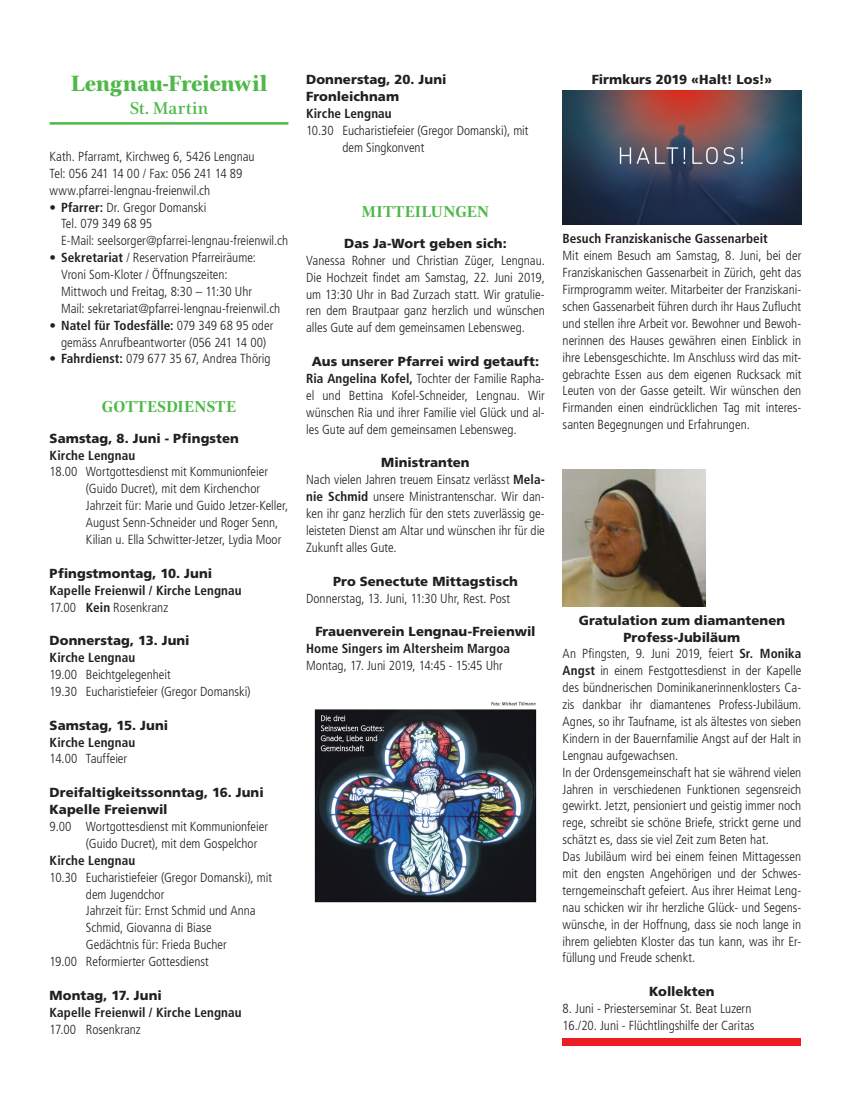
<style>
.page{position:relative;width:851px;height:1099px;background:#fff}
.page>*{position:absolute;margin:0;border:0;box-sizing:border-box;transform-origin:0 0}
.K3_Pfarrei_Kopf{font:800 22.5px "Civita";letter-spacing:-.01em;color:#4eb848}
.K3_Pfarrei_Kopf-2{font:500 17.5px "Civita";letter-spacing:.015em;color:#4eb848}
.K6_Kalender_Titel{font:700 16.12px "Civita";letter-spacing:.01em;color:#4eb848}
.M3_Mitteilungen_Inha{font:300 condensed 13.12px/16.9px "Frutiger LT Std";color:#231f20;text-align:justify}
.K8_Gottesdienst_Term{font:300 condensed 13.12px/16.9px "Frutiger LT Std";color:#231f20}
.K5_Pfarrei_Adresskop{font:300 condensed 13.12px/16.9px "Frutiger LT Std";color:#231f20}
.M2_Mitteilungen_Unte{font:900 13.12px/16.9px "Frutiger LT Std";letter-spacing:.005em;color:#231f20;text-align:center}
.K7_Gottesdienst_Datu{font:900 13.12px "Frutiger LT Std";letter-spacing:.005em;color:#231f20}
.K8_Gottesdienst_Term-2{font:700 condensed 13.12px "Frutiger LT Std";letter-spacing:.005em;color:#231f20}
.K4_Pfarrei_Adresskop{font:300 condensed 13.12px/16.9px "Frutiger LT Std";color:#231f20}
.left{font:300 condensed 13.12px "Frutiger LT Std";color:#231f20}
.M3_Mitteilungen_Inha-2{font:700 condensed 13.12px "Frutiger LT Std";letter-spacing:.005em;color:#231f20}
.s1{font-weight:700}
</style>
<div class="page">
<hr style="left:50px;top:122px;width:238px;height:3px;background:#4eb848">
<img style="left:562px;top:90px;width:239px;height:135px">
<img style="left:562px;top:469px;width:143px;height:137px">
<img style="left:314px;top:701px;width:223px;height:202px">
<div style="left:562px;top:1038px;width:239px;height:7px;background:#ee1d23"></div>
<p class="K3_Pfarrei_Kopf" style="left:71px;top:68px;width:198px">Lengnau-Freienwil</p>
<p class="K3_Pfarrei_Kopf-2" style="left:130px;top:96px;width:80px">St. Martin</p>
<p class="K4_Pfarrei_Adresskop" style="left:50px;top:148px;width:206px">Kath. Pfarramt, Kirchweg 6, 5426 Lengnau<br>Tel: 056 241 14 00 / Fax: 056 241 14 89 www.pfarrei-lengnau-freienwil.ch</p>
<p class="K5_Pfarrei_Adresskop" style="left:61px;top:199px;width:228px;text-indent:-11px">• <span class="s1">Pfarrer:</span> Dr. Gregor Domanski<br>Tel. 079 349 68 95<br>E-Mail: seelsorger@pfarrei-lengnau-freienwil.ch</p>
<p class="K5_Pfarrei_Adresskop" style="left:61px;top:249px;width:221px;text-indent:-11px">• <span class="s1">Sekretariat</span> / Reservation Pfarreiräume:<br>Vroni Som-Kloter / Öffnungszeiten:<br>Mittwoch und Freitag, 8:30 – 11:30 Uhr<br>Mail: sekretariat@pfarrei-lengnau-freienwil.ch</p>
<p class="K5_Pfarrei_Adresskop" style="left:50px;top:317px;width:225px;text-align:center">• <span class="s1">Natel für Todesfälle:</span> 079 349 68 95 oder gemäss Anrufbeantworter (056 241 14 00)</p>
<p class="K5_Pfarrei_Adresskop" style="left:50px;top:350px;width:222px">• <span class="s1">Fahrdienst:</span> 079 677 35 67, Andrea Thörig</p>
<p class="K6_Kalender_Titel" style="left:102px;top:395px;width:136px">GOTTESDIENSTE</p>
<p class="K7_Gottesdienst_Datu" style="left:50px;top:430px;width:191px">Samstag, 8. Juni - Pfingsten</p>
<p class="K8_Gottesdienst_Term-2" style="left:50px;top:447px;width:87px">Kirche Lengnau</p>
<p class="K8_Gottesdienst_Term" style="left:86px;top:463px;width:204px;text-indent:-36px">18.00 Wortgottesdienst mit Kommunionfeier (Guido Ducret), mit dem Kirchenchor Jahrzeit für: Marie und Guido Jetzer-Keller, August Senn-Schneider und Roger Senn, Kilian u. Ella Schwitter-Jetzer, Lydia Moor</p>
<p class="K7_Gottesdienst_Datu" style="left:50px;top:565px;width:164px">Pfingstmontag, 10. Juni</p>
<p class="K8_Gottesdienst_Term-2" style="left:50px;top:582px;width:193px">Kapelle Freienwil / Kirche Lengnau</p>
<p class="K8_Gottesdienst_Term" style="left:50px;top:598px;width:120px">17.00 <span class="s1">Kein</span> Rosenkranz</p>
<p class="K7_Gottesdienst_Datu" style="left:50px;top:632px;width:141px">Donnerstag, 13. Juni</p>
<p class="K8_Gottesdienst_Term-2" style="left:50px;top:649px;width:87px">Kirche Lengnau</p>
<p class="K8_Gottesdienst_Term" style="left:50px;top:666px;width:123px">19.00 Beichtgelegenheit</p>
<p class="K8_Gottesdienst_Term" style="left:50px;top:683px;width:202px">19.30 Eucharistiefeier (Gregor Domanski)</p>
<p class="K7_Gottesdienst_Datu" style="left:50px;top:717px;width:120px">Samstag, 15. Juni</p>
<p class="K8_Gottesdienst_Term-2" style="left:50px;top:734px;width:87px">Kirche Lengnau</p>
<p class="K8_Gottesdienst_Term" style="left:50px;top:750px;width:79px">14.00 Tauffeier</p>
<p class="K7_Gottesdienst_Datu" style="left:50px;top:784px;width:215px">Dreifaltigkeitssonntag, 16. Juni</p>
<p class="K7_Gottesdienst_Datu" style="left:50px;top:801px;width:119px">Kapelle Freienwil</p>
<p class="K8_Gottesdienst_Term" style="left:86px;top:818px;width:184px;text-indent:-36px">9.00 Wortgottesdienst mit Kommunionfeier (Guido Ducret), mit dem Gospelchor</p>
<p class="K8_Gottesdienst_Term-2" style="left:50px;top:852px;width:87px">Kirche Lengnau</p>
<p class="K8_Gottesdienst_Term" style="left:86px;top:868px;width:188px;text-indent:-36px">10.30 Eucharistiefeier (Gregor Domanski), mit dem Jugendchor<br>Jahrzeit für: Ernst Schmid und Anna<br>Schmid, Giovanna di Biase<br>Gedächtnis für: Frieda Bucher</p>
<p class="K8_Gottesdienst_Term" style="left:50px;top:953px;width:160px">19.00 Reformierter Gottesdienst</p>
<p class="K7_Gottesdienst_Datu" style="left:50px;top:987px;width:114px">Montag, 17. Juni</p>
<p class="K8_Gottesdienst_Term-2" style="left:50px;top:1004px;width:193px">Kapelle Freienwil / Kirche Lengnau</p>
<p class="K8_Gottesdienst_Term" style="left:50px;top:1020px;width:93px">17.00 Rosenkranz</p>
<p class="K7_Gottesdienst_Datu" style="left:306px;top:72px;width:142px">Donnerstag, 20. Juni</p>
<p class="K7_Gottesdienst_Datu" style="left:306px;top:89px;width:94px">Fronleichnam</p>
<p class="K8_Gottesdienst_Term-2" style="left:306px;top:106px;width:87px">Kirche Lengnau</p>
<p class="K8_Gottesdienst_Term" style="left:342px;top:122px;width:188px;text-indent:-36px">10.30 Eucharistiefeier (Gregor Domanski), mit dem Singkonvent</p>
<p class="M2_Mitteilungen_Unte" style="left:591px;top:71px;width:182px">Firmkurs 2019 «Halt! Los!»</p>
<p class="K6_Kalender_Titel" style="left:361px;top:201px;width:129px">MITTEILUNGEN</p>
<p class="M2_Mitteilungen_Unte" style="left:344px;top:235px;width:164px">Das Ja-Wort geben sich:</p>
<p class="M3_Mitteilungen_Inha" style="left:306px;top:252px;width:240px">Vanessa Rohner und Christian Züger, Lengnau.<br>Die Hochzeit findet am Samstag, 22. Juni 2019, um 13:30 Uhr in Bad Zurzach statt. Wir gratulie&shy;ren dem Brautpaar ganz herzlich und wünschen alles Gute auf dem gemeinsamen Lebensweg.</p>
<p class="M2_Mitteilungen_Unte" style="left:312px;top:353px;width:229px">Aus unserer Pfarrei wird getauft:</p>
<p class="M3_Mitteilungen_Inha" style="left:306px;top:370px;width:240px"><span class="s1">Ria Angelina Kofel,</span> Tochter der Familie Rapha&shy;el und Bettina Kofel-Schneider, Lengnau. Wir wünschen Ria und ihrer Familie viel Glück und al&shy;les Gute auf dem gemeinsamen Lebensweg.</p>
<p class="M2_Mitteilungen_Unte" style="left:381px;top:454px;width:90px">Ministranten</p>
<p class="M3_Mitteilungen_Inha" style="left:306px;top:471px;width:240px">Nach vielen Jahren treuem Einsatz verlässt <span class="s1">Mela&shy;nie Schmid</span> unsere Ministrantenschar. Wir dan&shy;ken ihr ganz herzlich für den stets zuverlässig ge&shy;leisteten Dienst am Altar und wünschen ihr für die Zukunft alles Gute.</p>
<p class="M2_Mitteilungen_Unte" style="left:333px;top:572px;width:186px">Pro Senectute Mittagstisch</p>
<p class="M3_Mitteilungen_Inha" style="left:306px;top:589px;width:206px">Donnerstag, 13. Juni, 11:30 Uhr, Rest. Post</p>
<p class="M2_Mitteilungen_Unte" style="left:315px;top:623px;width:222px">Frauenverein Lengnau-Freienwil</p>
<p class="M3_Mitteilungen_Inha-2" style="left:306px;top:640px;width:205px">Home Singers im Altersheim Margoa</p>
<p class="M3_Mitteilungen_Inha" style="left:306px;top:657px;width:198px">Montag, 17. Juni 2019, 14:45 - 15:45 Uhr</p>
<p class="M3_Mitteilungen_Inha-2" style="left:562px;top:231px;width:207px">Besuch Franziskanische Gassenarbeit</p>
<p class="M3_Mitteilungen_Inha" style="left:562px;top:247px;width:240px">Mit einem Besuch am Samstag, 8. Juni, bei der Franziskanischen Gassenarbeit in Zürich, geht das Firmprogramm weiter. Mitarbeiter der Franziskani&shy;schen Gassenarbeit führen durch ihr Haus Zuflucht und stellen ihre Arbeit vor. Bewohner und Bewoh&shy;nerinnen des Hauses gewähren einen Einblick in ihre Lebensgeschichte. Im Anschluss wird das mit&shy;gebrachte Essen aus dem eigenen Rucksack mit Leuten von der Gasse geteilt. Wir wünschen den Firmanden einen eindrücklichen Tag mit interes&shy;santen Begegnungen und Erfahrungen.</p>
<p class="M2_Mitteilungen_Unte" style="left:578px;top:611px;width:208px">Gratulation zum diamantenen<br>Profess-Jubiläum</p>
<p class="M3_Mitteilungen_Inha" style="left:562px;top:645px;width:240px">An Pfingsten, 9. Juni 2019, feiert <span class="s1">Sr. Monika Angst</span> in einem Festgottesdienst in der Kapelle des bündnerischen Dominikanerinnenklosters Ca&shy;zis dankbar ihr diamantenes Profess-Jubiläum.<br>Agnes, so ihr Taufname, ist als ältestes von sieben Kindern in der Bauernfamilie Angst auf der Halt in Lengnau aufgewachsen.</p>
<p class="M3_Mitteilungen_Inha" style="left:562px;top:763px;width:240px">In der Ordensgemeinschaft hat sie während vielen Jahren in verschiedenen Funktionen segensreich gewirkt. Jetzt, pensioniert und geistig immer noch rege, schreibt sie schöne Briefe, strickt gerne und schätzt es, dass sie viel Zeit zum Beten hat.</p>
<p class="M3_Mitteilungen_Inha" style="left:562px;top:848px;width:240px">Das Jubiläum wird bei einem feinen Mittagessen mit den engsten Angehörigen und der Schwes&shy;terngemeinschaft gefeiert. Aus ihrer Heimat Leng&shy;nau schicken wir ihr herzliche Glück- und Segens&shy;wünsche, in der Hoffnung, dass sie noch lange in ihrem geliebten Kloster das tun kann, was ihr Er&shy;füllung und Freude schenkt.</p>
<p class="M2_Mitteilungen_Unte" style="left:649px;top:983px;width:67px">Kollekten</p>
<p class="left" style="left:562px;top:1001px;width:190px">8. Juni - Priesterseminar St. Beat Luzern</p>
<p class="left" style="left:562px;top:1017px;width:193px">16./20. Juni - Flüchtlingshilfe der Caritas</p>
</div>
